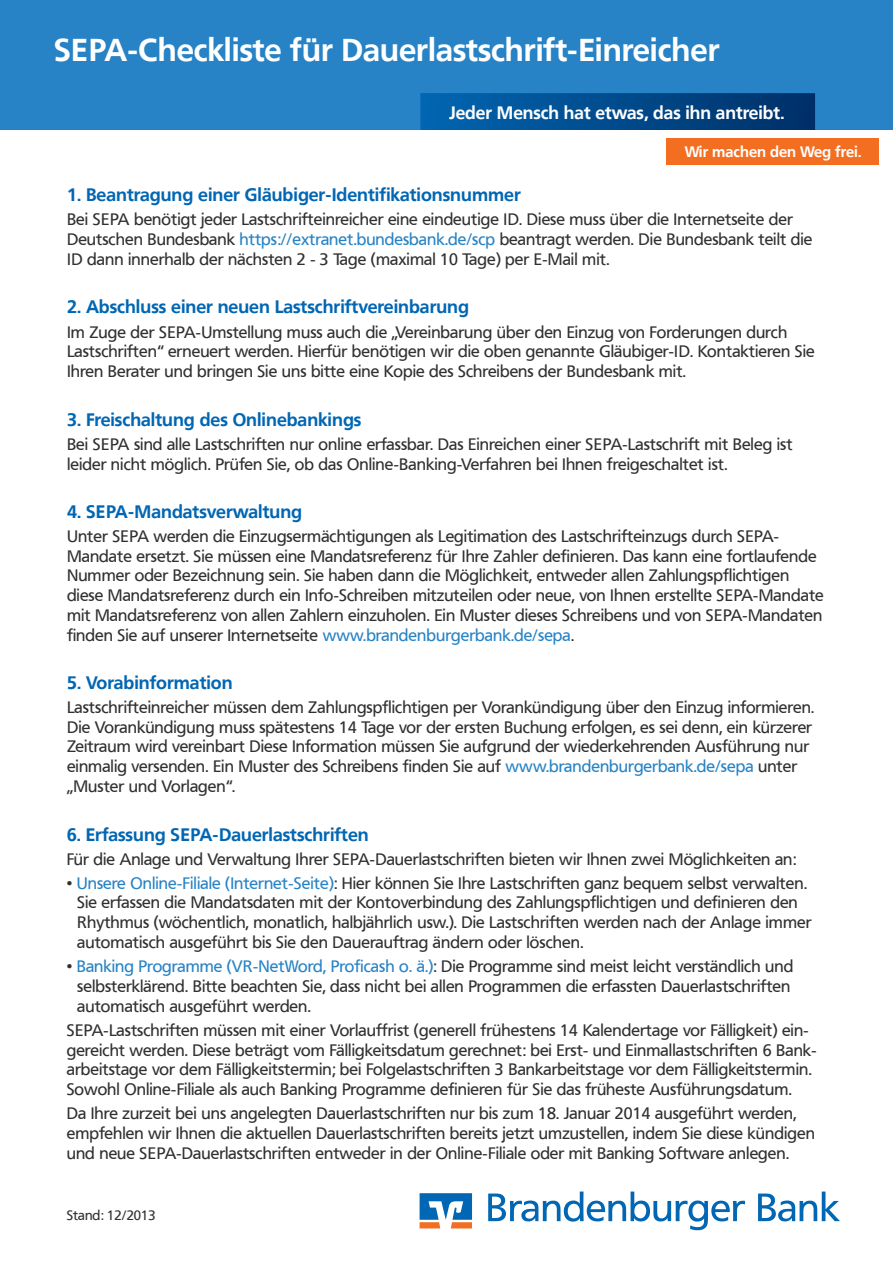
<style>
.page{position:relative;width:893px;height:1263px;background:#fff}
.page>*{position:absolute;margin:0;border:0;box-sizing:border-box;transform-origin:0 0}
.t1{font:700 31.5px "Frutiger VR";color:#fff}
.t2{font:700 18px "Frutiger VR";color:#0166b3}
.t3{font:700 17.85px "Frutiger VR";color:#fff}
.t4{font:16.5px/19.8px "Frutiger VR";color:#312f30}
.t5{font:700 15.15px "Frutiger VR";color:#fff}
.t6{font:13.5px "Frutiger VR";color:#312f30}
.s1{color:#2783c5}
</style>
<div class="page">
<div style="left:0;top:0;width:893px;height:130px;background:#2783c5"></div>
<svg style="left:420px;top:93px;width:395px;height:37px"></svg>
<div style="left:667px;top:138px;width:212px;height:26px;background:#f36e21"></div>
<svg style="left:488px;top:1191px;width:257px;height:39px"></svg>
<svg style="left:758px;top:1191px;width:82px;height:30px"></svg>
<svg style="left:420px;top:1193px;width:52px;height:35px"></svg>
<h1 class="t1" style="left:54px;top:31px;width:667px">SEPA-Checkliste für Dauerlastschrift-Einreicher</h1>
<p class="t3" style="left:449px;top:102px;width:337px">Jeder Mensch hat etwas, das ihn antreibt.</p>
<p class="t5" style="left:685px;top:142px;width:178px">Wir machen den Weg frei.</p>
<p class="t2" style="left:67px;top:184px;width:455px">1. Beantragung einer Gläubiger-Identifikationsnummer</p>
<p class="t4" style="left:67px;top:210px;width:747px">Bei SEPA benötigt jeder Lastschrifteinreicher eine eindeutige ID. Diese muss über die Internetseite der<br>Deutschen Bundesbank <span class="s1">https://extranet.bundesbank.de/scp</span> beantragt werden. Die Bundesbank teilt die<br>ID dann innerhalb der nächsten 2 - 3 Tage (maximal 10 Tage) per E-Mail mit.</p>
<p class="t2" style="left:67px;top:296px;width:404px">2. Abschluss einer neuen Lastschriftvereinbarung</p>
<p class="t4" style="left:67px;top:322px;width:749px">Im Zuge der SEPA-Umstellung muss auch die „Vereinbarung über den Einzug von Forderungen durch<br>Lastschriften“ erneuert werden. Hierfür benötigen wir die oben genannte Gläubiger-ID. Kontaktieren Sie<br>Ihren Berater und bringen Sie uns bitte eine Kopie des Schreibens der Bundesbank mit.</p>
<p class="t2" style="left:67px;top:409px;width:296px">3. Freischaltung des Onlinebankings</p>
<p class="t4" style="left:67px;top:434px;width:727px">Bei SEPA sind alle Lastschriften nur online erfassbar. Das Einreichen einer SEPA-Lastschrift mit Beleg ist leider nicht möglich. Prüfen Sie, ob das Online-Banking-Verfahren bei Ihnen freigeschaltet ist.</p>
<p class="t2" style="left:67px;top:501px;width:237px">4. SEPA-Mandatsverwaltung</p>
<p class="t4" style="left:67px;top:526px;width:758px">Unter SEPA werden die Einzugsermächtigungen als Legitimation des Lastschrifteinzugs durch SEPA-Mandate ersetzt. Sie müssen eine Mandatsreferenz für Ihre Zahler definieren. Das kann eine fortlaufende Nummer oder Bezeichnung sein. Sie haben dann die Möglichkeit, entweder allen Zahlungspflichtigen diese Mandatsreferenz durch ein Info-Schreiben mitzuteilen oder neue, von Ihnen erstellte SEPA-Mandate mit Mandatsreferenz von allen Zahlern einzuholen. Ein Muster dieses Schreibens und von SEPA-Mandaten finden Sie auf unserer Internetseite <span class="s1">www.brandenburgerbank.de/sepa</span>.</p>
<p class="t2" style="left:67px;top:672px;width:167px">5. Vorabinformation</p>
<p class="t4" style="left:67px;top:697px;width:749px">Lastschrifteinreicher müssen dem Zahlungspflichtigen per Vorankündigung über den Einzug informieren.<br>Die Vorankündigung muss spätestens 14 Tage vor der ersten Buchung erfolgen, es sei denn, ein kürzerer Zeitraum wird vereinbart Diese Information müssen Sie aufgrund der wiederkehrenden Ausführung nur einmalig versenden. Ein Muster des Schreibens finden Sie auf <span class="s1">www.brandenburgerbank.de/sepa</span> unter „Muster und Vorlagen“.</p>
<p class="t2" style="left:67px;top:823px;width:303px">6. Erfassung SEPA-Dauerlastschriften</p>
<p class="t4" style="left:67px;top:849px;width:731px">Für die Anlage und Verwaltung Ihrer SEPA-Dauerlastschriften bieten wir Ihnen zwei Möglichkeiten an:</p>
<p class="t4" style="left:77px;top:873px;width:736px;text-indent:-10px">• <span class="s1">Unsere Online-Filiale (Internet-Seite)</span>: Hier können Sie Ihre Lastschriften ganz bequem selbst verwalten.<br>Sie erfassen die Mandatsdaten mit der Kontoverbindung des Zahlungspflichtigen und definieren den Rhythmus (wöchentlich, monatlich, halbjährlich usw.). Die Lastschriften werden nach der Anlage immer automatisch ausgeführt bis Sie den Dauerauftrag ändern oder löschen.</p>
<p class="t4" style="left:77px;top:957px;width:718px;text-indent:-10px">• <span class="s1">Banking Programme (VR-NetWord, Proficash o. ä.)</span>: Die Programme sind meist leicht verständlich und selbsterklärend. Bitte beachten Sie, dass nicht bei allen Programmen die erfassten Dauerlastschriften automatisch ausgeführt werden.</p>
<p class="t4" style="left:67px;top:1020px;width:751px">SEPA-Lastschriften müssen mit einer Vorlauffrist (generell frühestens 14 Kalendertage vor Fälligkeit) ein&shy;gereicht werden. Diese beträgt vom Fälligkeitsdatum gerechnet: bei Erst- und Einmallastschriften 6 Bank&shy;arbeitstage vor dem Fälligkeitstermin; bei Folgelastschriften 3 Bankarbeitstage vor dem Fälligkeitstermin.<br>Sowohl Online-Filiale als auch Banking Programme definieren für Sie das früheste Ausführungsdatum.</p>
<p class="t4" style="left:67px;top:1104px;width:750px">Da Ihre zurzeit bei uns angelegten Dauerlastschriften nur bis zum 18. Januar 2014 ausgeführt werden, empfehlen wir Ihnen die aktuellen Dauerlastschriften bereits jetzt umzustellen, indem Sie diese kündigen und neue SEPA-Dauerlastschriften entweder in der Online-Filiale oder mit Banking Software anlegen.</p>
<p class="t6" style="left:67px;top:1207px;width:91px">Stand: 12/2013</p>
</div>
